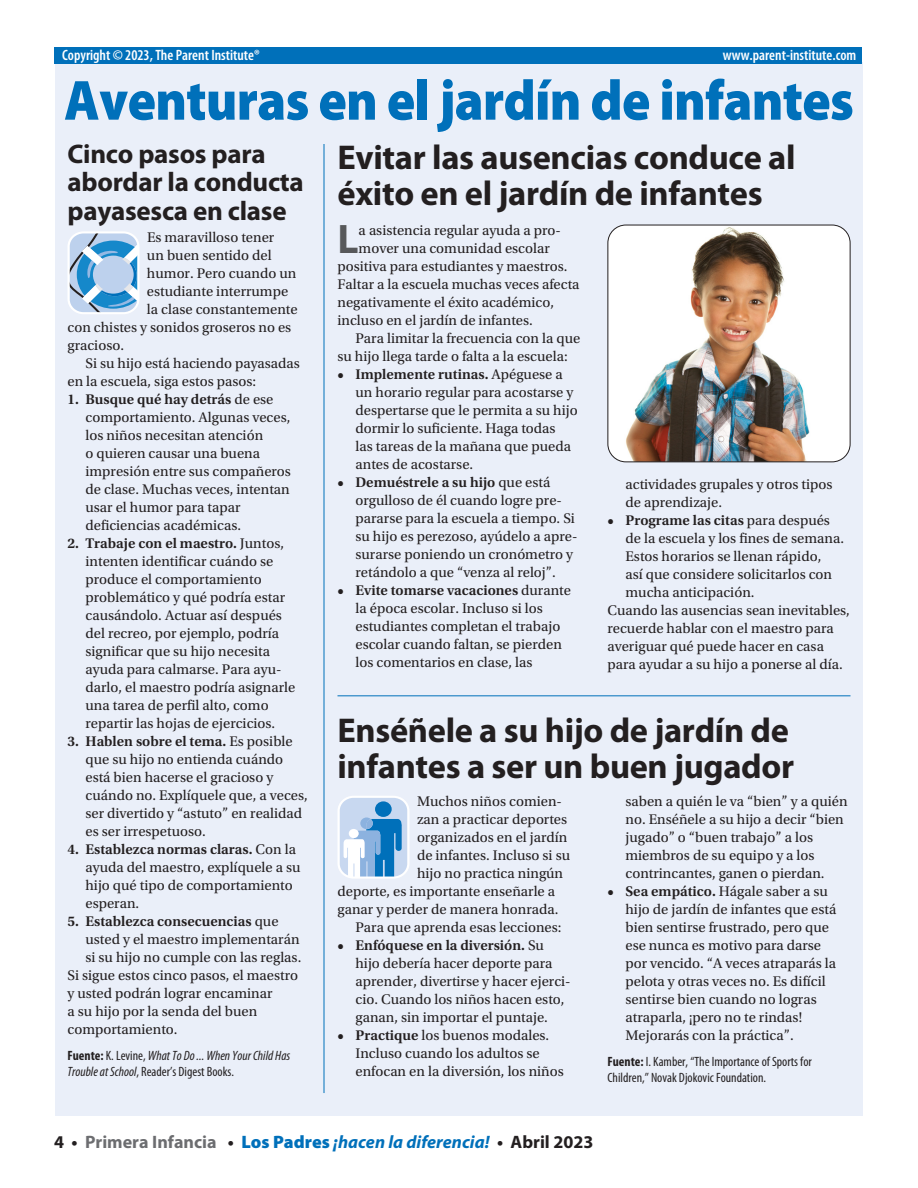
<style>
.page{position:relative;width:918px;height:1188px;background:#fff}
.page>*{position:absolute;margin:0;border:0;box-sizing:border-box;transform-origin:0 0}
.t1{font:900 57px "Myriad Pro";letter-spacing:-.015em;color:#0070ba;scale:.93 1}
.t2{font:700 41.4px "Myriad Pro";color:#57585a}
.t3{font:700 34.5px/36px "Myriad Pro";letter-spacing:-.01em;color:#231f20}
.t4{font:700 27px/28.5px "Myriad Pro";letter-spacing:-.01em;color:#231f20}
.t5{font:italic 700 18px "Myriad Pro";color:#0070ba}
.t6{font:600 condensed 15px "Myriad Pro";color:#fff}
.t7{font:14.7px/18px "Utopia Std";color:#231f20}
.t8{font:600 14.7px "Utopia Std";color:#231f20}
.t9{font:italic condensed 13.5px/16.5px "Myriad Pro";color:#231f20}
.t10{font:condensed 13.5px/16.5px "Myriad Pro";color:#231f20}
.s1{font-weight:600}
.s2{font-weight:400}
.s3{font-weight:700;font-style:normal}
.s4{font-style:normal}
.s5{font-weight:700}
.s6{font-style:normal;color:#231f20}
.s7{font-style:normal;color:#6c6d70}
.s8{font-weight:900;font-style:normal}
</style>
<div class="page">
<div style="left:55px;top:63px;width:808px;height:1053px;background:#eaeff9"></div>
<hr style="left:338px;top:695px;width:512px;height:1px;background:#0070ba">
<div style="left:55px;top:48px;width:807px;height:16px;background:#0070ba"></div>
<hr style="left:324px;top:144px;width:1px;height:949px;background:#0070ba">
<svg style="left:338px;top:796px;width:71px;height:83px"></svg>
<svg style="left:68px;top:231px;width:71px;height:83px"></svg>
<img style="left:608px;top:225px;width:242px;height:237px">
<div style="left:608px;top:225px;width:242px;height:237px;border:1px solid #231f20;border-radius:18px"></div>
<p class="t6" style="left:62px;top:45px;width:199px">Copyright © 2023, The Parent Institute®</p>
<p class="t6" style="left:723px;top:45px;width:135px">www.parent-institute.com</p>
<h1 class="t1" style="left:64px;top:62px;width:851px">Aventuras en el jardín de infantes</h1>
<h3 class="t4" style="left:68px;top:139px;width:238px">Cinco pasos para abordar la conducta payasesca en clase</h3>
<h3 class="t3" style="left:338px;top:138px;width:460px">Evitar las ausencias conduce al éxito en el jardín de infantes</h3>
<h2 class="t2" style="left:338px;top:212px;width:23px">L</h2>
<p class="t7" style="left:359px;top:222px;width:204px">a asistencia regular ayuda a pro-</p>
<p class="t7" style="left:147px;top:229px;width:129px">Es maravilloso tener</p>
<p class="t7" style="left:147px;top:247px;width:126px">un buen sentido del</p>
<p class="t7" style="left:147px;top:265px;width:151px">humor. Pero cuando un</p>
<p class="t7" style="left:147px;top:283px;width:143px">estudiante interrumpe</p>
<p class="t7" style="left:147px;top:301px;width:152px">la clase constantemente</p>
<p class="t7" style="left:68px;top:319px;width:225px">con chistes y sonidos groseros no es</p>
<p class="t7" style="left:68px;top:337px;width:58px">gracioso.</p>
<p class="t7" style="left:85px;top:355px;width:216px">Si su hijo está haciendo payasadas</p>
<p class="t7" style="left:68px;top:373px;width:190px">en la escuela, siga estos pasos:</p>
<p class="t7" style="left:86px;top:391px;width:207px;text-indent:-18px"><span class="s1">1. Busque qué hay detrás</span> de ese comportamiento. Algunas veces, los niños necesitan atención<br>o quieren causar una buena impresión entre sus compañeros de clase. Muchas veces, intentan usar el humor para tapar deficiencias académicas.</p>
<p class="t7" style="left:86px;top:535px;width:211px;text-indent:-18px"><span class="s1">2. Trabaje con el maestro.</span> Juntos, intenten identificar cuándo se produce el comportamiento problemático y qué podría estar causándolo. Actuar así después del recreo, por ejemplo, podría significar que su hijo necesita ayuda para calmarse. Para ayu&shy;darlo, el maestro podría asignarle una tarea de perfil alto, como repartir las hojas de ejercicios.</p>
<p class="t7" style="left:86px;top:733px;width:224px;text-indent:-18px"><span class="s1">3. Hablen sobre el tema.</span> Es posible que su hijo no entienda cuándo está bien hacerse el gracioso y cuándo no. Explíquele que, a veces, ser divertido y “astuto” en realidad es ser irrespetuoso.</p>
<p class="t7" style="left:86px;top:841px;width:217px;text-indent:-18px"><span class="s1">4. Establezca normas claras.</span> Con la ayuda del maestro, explíquele a su hijo qué tipo de comportamiento esperan.</p>
<p class="t8" style="left:68px;top:913px;width:213px">5. Establezca consecuencias <span class="s2">que</span></p>
<p class="t7" style="left:86px;top:931px;width:216px">usted y el maestro implementarán</p>
<p class="t7" style="left:86px;top:949px;width:217px">si su hijo no cumple con las reglas.</p>
<p class="t7" style="left:68px;top:967px;width:232px">Si sigue estos cinco pasos, el maestro</p>
<p class="t7" style="left:68px;top:985px;width:206px">y usted podrán lograr encaminar</p>
<p class="t7" style="left:68px;top:1003px;width:191px">a su hijo por la senda del buen</p>
<p class="t7" style="left:68px;top:1021px;width:112px">comportamiento.</p>
<p class="t9" style="left:68px;top:1047px;width:224px"><span class="s3">Fuente:</span> <span class="s4">K. Levine,</span> What To Do ... When Your Child Has<br>Trouble at School<span class="s4">, Reader’s Digest Books.</span></p>
<p class="t7" style="left:359px;top:240px;width:193px">mover una comunidad escolar</p>
<p class="t7" style="left:338px;top:258px;width:232px">positiva para estudiantes y maestros.</p>
<p class="t7" style="left:338px;top:276px;width:244px">Faltar a la escuela muchas veces afecta</p>
<p class="t7" style="left:338px;top:294px;width:218px">negativamente el éxito académico,</p>
<p class="t7" style="left:338px;top:312px;width:197px">incluso en el jardín de infantes.</p>
<p class="t7" style="left:355px;top:330px;width:226px">Para limitar la frecuencia con la que</p>
<p class="t7" style="left:338px;top:348px;width:232px">su hijo llega tarde o falta a la escuela:</p>
<p class="t7" style="left:356px;top:366px;width:224px;text-indent:-18px"><span class="s1">• Implemente rutinas.</span> Apéguese a un horario regular para acostarse y despertarse que le permita a su hijo dormir lo suficiente. Haga todas<br>las tareas de la mañana que pueda antes de acostarse.</p>
<p class="t7" style="left:356px;top:474px;width:223px;text-indent:-18px"><span class="s1">• Demuéstrele a su hijo</span> que está orgulloso de él cuando logre pre&shy;pararse para la escuela a tiempo. Si su hijo es perezoso, ayúdelo a apre&shy;surarse poniendo un cronómetro y retándolo a que “venza al reloj”.</p>
<p class="t7" style="left:356px;top:582px;width:217px;text-indent:-18px"><span class="s1">• Evite tomarse vacaciones</span> durante la época escolar. Incluso si los estudiantes completan el trabajo escolar cuando faltan, se pierden los comentarios en clase, las</p>
<p class="t7" style="left:625px;top:475px;width:208px">actividades grupales y otros tipos de aprendizaje.</p>
<p class="t8" style="left:608px;top:512px;width:224px">• Programe las citas <span class="s2">para después</span></p>
<p class="t7" style="left:626px;top:529px;width:220px">de la escuela y los fines de semana.</p>
<p class="t7" style="left:626px;top:547px;width:197px">Estos horarios se llenan rápido,</p>
<p class="t7" style="left:626px;top:565px;width:208px">así que considere solicitarlos con</p>
<p class="t7" style="left:626px;top:583px;width:131px">mucha anticipación.</p>
<p class="t7" style="left:608px;top:601px;width:244px">Cuando las ausencias sean inevitables,</p>
<p class="t7" style="left:608px;top:619px;width:228px">recuerde hablar con el maestro para</p>
<p class="t7" style="left:608px;top:637px;width:218px">averiguar qué puede hacer en casa</p>
<p class="t7" style="left:608px;top:655px;width:237px">para ayudar a su hijo a ponerse al día.</p>
<h3 class="t3" style="left:338px;top:711px;width:458px">Enséñele a su hijo de jardín de infantes a ser un buen jugador</h3>
<p class="t7" style="left:417px;top:793px;width:147px">Muchos niños comien-</p>
<p class="t7" style="left:417px;top:811px;width:152px">zan a practicar deportes</p>
<p class="t7" style="left:417px;top:829px;width:152px">organizados en el jardín</p>
<p class="t7" style="left:417px;top:847px;width:155px">de infantes. Incluso si su</p>
<p class="t7" style="left:417px;top:865px;width:148px">hijo no practica ningún</p>
<p class="t7" style="left:338px;top:883px;width:219px">deporte, es importante enseñarle a</p>
<p class="t7" style="left:338px;top:901px;width:223px">ganar y perder de manera honrada.</p>
<p class="t7" style="left:355px;top:919px;width:208px">Para que aprenda esas lecciones:</p>
<p class="t7" style="left:356px;top:937px;width:217px;text-indent:-18px"><span class="s1">• Enfóquese en la diversión.</span> Su hijo debería hacer deporte para aprender, divertirse y hacer ejerci&shy;cio. Cuando los niños hacen esto, ganan, sin importar el puntaje.</p>
<p class="t7" style="left:356px;top:1027px;width:210px;text-indent:-18px"><span class="s1">• Practique</span> los buenos modales.<br>Incluso cuando los adultos se enfocan en la diversión, los niños</p>
<p class="t7" style="left:626px;top:793px;width:224px">saben a quién le va “bien” y a quién no. Enséñele a su hijo a decir “bien jugado” o “buen trabajo” a los miembros de su equipo y a los contrincantes, ganen o pierdan.</p>
<p class="t7" style="left:626px;top:883px;width:212px;text-indent:-18px"><span class="s1">• Sea empático.</span> Hágale saber a su hijo de jardín de infantes que está bien sentirse frustrado, pero que ese nunca es motivo para darse por vencido. “A veces atraparás la pelota y otras veces no. Es difícil sentirse bien cuando no logras atraparla, ¡pero no te rindas!<br>Mejorarás con la práctica”.</p>
<p class="t10" style="left:608px;top:1053px;width:206px"><span class="s5">Fuente:</span> I. Kamber, “The Importance of Sports for<br>Children,” Novak Djokovic Foundation.</p>
<p class="t5" style="left:54px;top:1130px;width:541px"><span class="s6">4 •</span> <span class="s7">Primera Infancia</span> <span class="s6">•</span> <span class="s8">Los Padres</span> ¡hacen la diferencia! <span class="s6">• Abril 2023</span></p>
</div>
